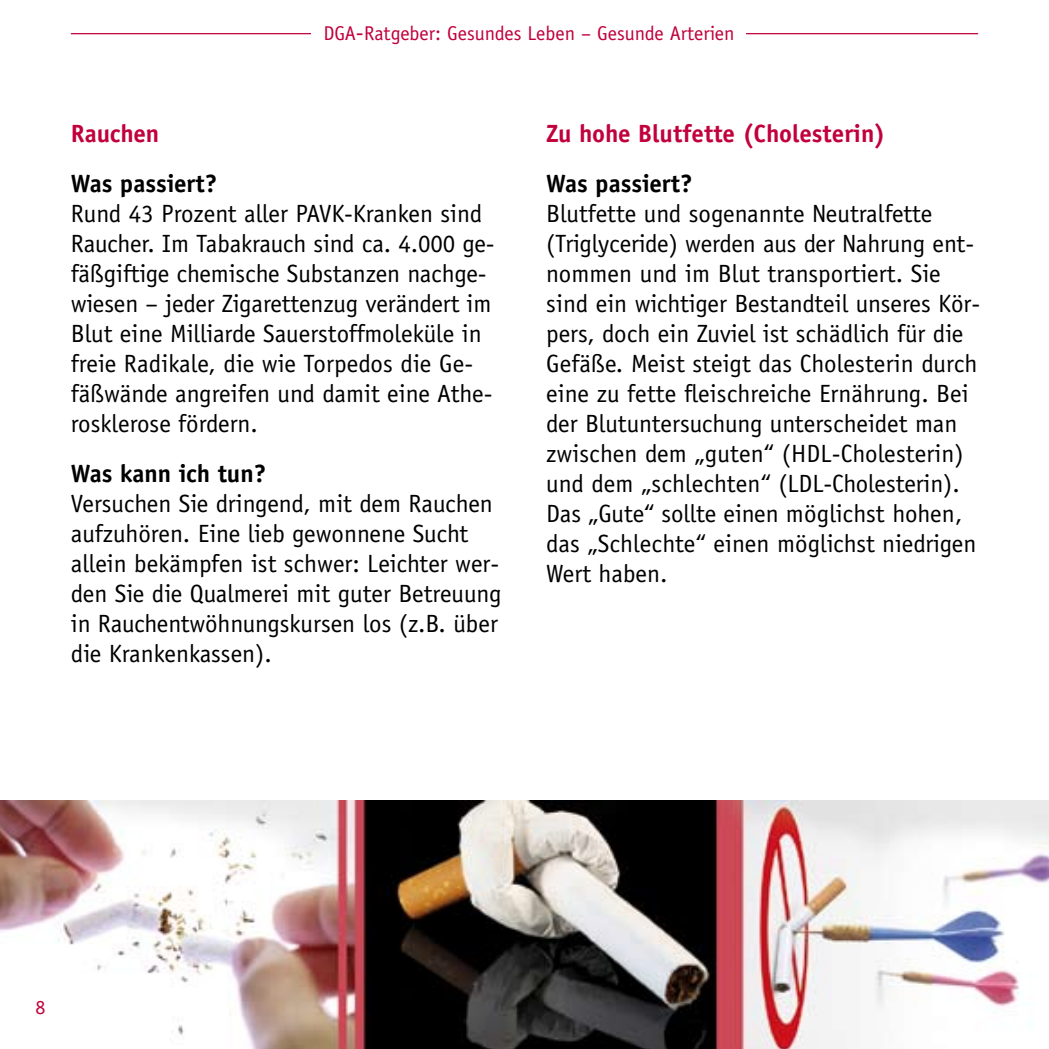
<style>
.page{position:relative;width:1049px;height:1049px;background:#fff}
.page>*{position:absolute;margin:0;border:0;box-sizing:border-box;transform-origin:0 0}
.t1{font:25px/30px "Officina Sans LT";color:#000}
.t2{font:700 25px "Officina Sans LT";color:#000}
.t3{font:700 25px "Officina Sans LT";color:#c1003c}
.t4{font:20px "Officina Sans LT";color:#c1003c}
.s1{font-size:22.5px}
</style>
<div class="page">
<hr style="left:71px;top:33px;width:907px;height:1px;background:#c1003c">
<div style="left:311px;top:23px;width:435px;height:27px;background:#fff"></div>
<div style="left:579px;top:32px;width:14px;height:6px;border:5px solid #fff"></div>
<img style="left:0;top:801px;width:1049px;height:248px">
<p class="t4" style="left:323px;top:22px;width:413px">DGA<span class="s1">-</span>Ratgeber: Gesundes Leben – Gesunde Arterien</p>
<p class="t3" style="left:71px;top:118px;width:90px">Rauchen</p>
<p class="t2" style="left:71px;top:168px;width:148px">Was passiert?</p>
<p class="t1" style="left:71px;top:199px;width:425px">Rund 43 Prozent aller PAVK-Kranken sind Raucher. Im Tabakrauch sind ca. 4.000 ge&shy;fäßgiftige chemische Substanzen nachge&shy;wiesen – jeder Zigarettenzug verändert im Blut eine Milliarde Sauerstoffmoleküle in freie Radikale, die wie Torpedos die Ge&shy;fäßwände angreifen und damit eine Athe&shy;rosklerose fördern.</p>
<p class="t2" style="left:71px;top:458px;width:197px">Was kann ich tun?</p>
<p class="t1" style="left:71px;top:489px;width:432px">Versuchen Sie dringend, mit dem Rauchen aufzuhören. Eine lieb gewonnene Sucht allein bekämpfen ist schwer: Leichter wer&shy;den Sie die Qualmerei mit guter Betreuung in Rauchentwöhnungskursen los (z.B. über die Krankenkassen).</p>
<p class="t3" style="left:546px;top:118px;width:341px">Zu hohe Blutfette (Cholesterin)</p>
<p class="t2" style="left:546px;top:168px;width:148px">Was passiert?</p>
<p class="t1" style="left:546px;top:199px;width:436px">Blutfette und sogenannte Neutralfette (Triglyceride) werden aus der Nahrung ent&shy;nommen und im Blut transportiert. Sie sind ein wichtiger Bestandteil unseres Kör&shy;pers, doch ein Zuviel ist schädlich für die Gefäße. Meist steigt das Cholesterin durch eine zu fette fleischreiche Ernährung. Bei der Blutuntersuchung unterscheidet man zwischen dem „guten“ (HDL-Cholesterin) und dem „schlechten“ (LDL-Cholesterin).<br>Das „Gute“ sollte einen möglichst hohen, das „Schlechte“ einen möglichst niedrigen Wert haben.</p>
<p class="t4" style="left:35px;top:996px;width:11px">8</p>
</div>
